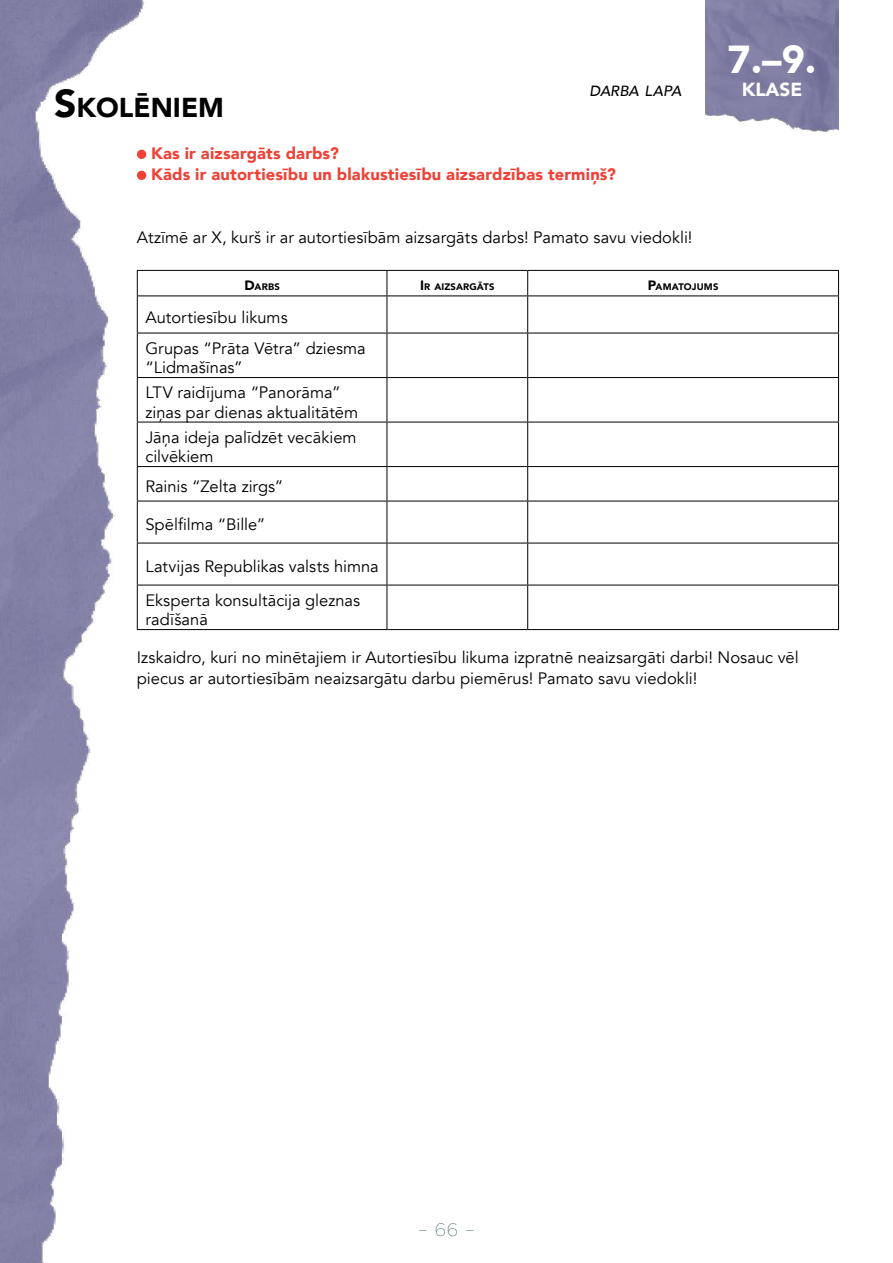
<style>
.page{position:relative;width:893px;height:1263px;background:#fff}
.page>*{position:absolute;margin:0;border:0;box-sizing:border-box;transform-origin:0 0}
.t1{font:900 39px "Avenir";color:#fff}
.t2{font:900 27.3px "Avenir";color:#000}
.t3{font:900 18.9px "Avenir";color:#fff}
.t4{font:100 18px "Gotham";color:#0a403d}
.t5{font:16.5px/25px "Avenir";color:#000}
.t6{font:900 16.5px/21px "Avenir";letter-spacing:.01em;color:#ef4136}
.t7{font:italic 500 14.7px "Avenir";letter-spacing:-.01em;color:#000}
.t8{font:900 9.45px "Avenir";letter-spacing:.015em;color:#000}
.s1{font-size:39px}
.s2{font-size:13.5px}
</style>
<div class="page">
<img style="left:0;top:0;width:157px;height:1263px">
<img style="left:705px;top:0;width:134px;height:132px">
<div style="left:137px;top:150px;width:9px;height:9px;background:#ef4136;border-radius:50%"></div>
<div style="left:137px;top:171px;width:9px;height:9px;background:#ef4136;border-radius:50%"></div>
<hr style="left:137px;top:270px;width:250px;height:1px;background:#000">
<svg style="left:137px;top:271px;width:1px;height:25px"></svg>
<hr style="left:387px;top:270px;width:141px;height:1px;background:#000">
<svg style="left:387px;top:271px;width:1px;height:25px"></svg>
<hr style="left:528px;top:270px;width:311px;height:1px;background:#000">
<svg style="left:527px;top:271px;width:1px;height:25px"></svg>
<svg style="left:838px;top:271px;width:1px;height:25px"></svg>
<hr style="left:387px;top:296px;width:141px;height:1px;background:#000">
<hr style="left:528px;top:296px;width:311px;height:1px;background:#000">
<hr style="left:527px;top:296px;width:1px;height:37px;background:#000">
<hr style="left:838px;top:296px;width:1px;height:37px;background:#000">
<hr style="left:387px;top:333px;width:141px;height:1px;background:#000">
<hr style="left:528px;top:333px;width:311px;height:1px;background:#000">
<hr style="left:527px;top:333px;width:1px;height:44px;background:#000">
<hr style="left:838px;top:333px;width:1px;height:44px;background:#000">
<hr style="left:387px;top:377px;width:141px;height:1px;background:#000">
<hr style="left:528px;top:377px;width:311px;height:1px;background:#000">
<hr style="left:527px;top:378px;width:1px;height:44px;background:#000">
<hr style="left:838px;top:378px;width:1px;height:44px;background:#000">
<hr style="left:387px;top:422px;width:141px;height:1px;background:#000">
<hr style="left:528px;top:422px;width:311px;height:1px;background:#000">
<hr style="left:527px;top:422px;width:1px;height:44px;background:#000">
<hr style="left:838px;top:422px;width:1px;height:44px;background:#000">
<hr style="left:387px;top:466px;width:141px;height:1px;background:#000">
<hr style="left:528px;top:466px;width:311px;height:1px;background:#000">
<hr style="left:527px;top:467px;width:1px;height:34px;background:#000">
<hr style="left:838px;top:467px;width:1px;height:34px;background:#000">
<hr style="left:387px;top:501px;width:141px;height:1px;background:#000">
<hr style="left:528px;top:501px;width:311px;height:1px;background:#000">
<hr style="left:527px;top:501px;width:1px;height:42px;background:#000">
<hr style="left:838px;top:501px;width:1px;height:42px;background:#000">
<hr style="left:387px;top:543px;width:141px;height:1px;background:#000">
<hr style="left:528px;top:543px;width:311px;height:1px;background:#000">
<hr style="left:527px;top:543px;width:1px;height:42px;background:#000">
<hr style="left:838px;top:543px;width:1px;height:42px;background:#000">
<hr style="left:387px;top:585px;width:141px;height:1px;background:#000">
<hr style="left:528px;top:585px;width:311px;height:1px;background:#000">
<hr style="left:527px;top:585px;width:1px;height:44px;background:#000">
<hr style="left:838px;top:585px;width:1px;height:44px;background:#000">
<hr style="left:387px;top:629px;width:141px;height:1px;background:#000">
<hr style="left:528px;top:629px;width:311px;height:1px;background:#000">
<hr style="left:137px;top:296px;width:250px;height:1px;background:#000">
<hr style="left:137px;top:333px;width:250px;height:1px;background:#000">
<hr style="left:137px;top:377px;width:250px;height:1px;background:#000">
<hr style="left:137px;top:422px;width:250px;height:1px;background:#000">
<hr style="left:137px;top:466px;width:250px;height:1px;background:#000">
<hr style="left:137px;top:501px;width:250px;height:1px;background:#000">
<hr style="left:137px;top:543px;width:250px;height:1px;background:#000">
<hr style="left:137px;top:585px;width:250px;height:1px;background:#000">
<hr style="left:137px;top:629px;width:250px;height:1px;background:#000">
<hr style="left:137px;top:296px;width:1px;height:37px;background:#000">
<hr style="left:137px;top:333px;width:1px;height:44px;background:#000">
<hr style="left:137px;top:378px;width:1px;height:44px;background:#000">
<hr style="left:137px;top:422px;width:1px;height:44px;background:#000">
<hr style="left:137px;top:467px;width:1px;height:34px;background:#000">
<hr style="left:137px;top:501px;width:1px;height:42px;background:#000">
<hr style="left:137px;top:543px;width:1px;height:42px;background:#000">
<hr style="left:137px;top:585px;width:1px;height:44px;background:#000">
<hr style="left:387px;top:296px;width:1px;height:37px;background:#000">
<hr style="left:387px;top:333px;width:1px;height:44px;background:#000">
<hr style="left:387px;top:378px;width:1px;height:44px;background:#000">
<hr style="left:387px;top:422px;width:1px;height:44px;background:#000">
<hr style="left:387px;top:467px;width:1px;height:34px;background:#000">
<hr style="left:387px;top:501px;width:1px;height:42px;background:#000">
<hr style="left:387px;top:543px;width:1px;height:42px;background:#000">
<hr style="left:387px;top:585px;width:1px;height:44px;background:#000">
<h2 class="t2" style="left:54px;top:84px;width:171px"><span class="s1">S</span>KOLĒNIEM</h2>
<p class="t7" style="left:590px;top:82px;width:93px">DARBA LAPA</p>
<p class="t6" style="left:151px;top:142px;width:466px">Kas ir aizsargāts darbs?<br>Kāds ir autortiesību un blakustiesību aizsardzības termiņš?</p>
<h1 class="t1" style="left:728px;top:26px;width:90px">7.–9.</h1>
<p class="t3" style="left:742px;top:73px;width:62px">KLASE</p>
<p class="t5" style="left:137px;top:225px;width:557px">Atzīmē ar X, kurš ir ar autortiesībām aizsargāts darbs! Pamato savu viedokli!</p>
<p class="t8" style="left:244px;top:278px;width:37px"><span class="s2">D</span>ARBS</p>
<p class="t8" style="left:420px;top:278px;width:76px"><span class="s2">I</span> R AIZSARGĀTS</p>
<p class="t8" style="left:648px;top:278px;width:72px"><span class="s2">P</span>AMATOJUMS</p>
<p class="t5" style="left:145px;top:302px;width:222px;line-height:31px">Autortiesību likums<br>Grupas “Prāta Vētra” dziesma</p>
<p class="t5" style="left:145px;top:355px;width:197px">“Lidmašīnas”<br>LTV raidījuma “Panorāma”</p>
<p class="t5" style="left:145px;top:400px;width:214px">ziņas par dienas aktualitātēm<br>Jāņa ideja palīdzēt vecākiem</p>
<p class="t5" style="left:145px;top:442px;width:139px;line-height:29.7px">cilvēkiem<br>Rainis “Zelta zirgs”</p>
<p class="t5" style="left:145px;top:512px;width:121px">Spēlfilma “Bille”</p>
<p class="t5" style="left:145px;top:550px;width:235px;line-height:33.5px">Latvijas Republikas valsts himna<br>Eksperta konsultācija gleznas</p>
<p class="t5" style="left:145px;top:607px;width:64px">radīšanā</p>
<p class="t5" style="left:137px;top:647px;width:663px;line-height:21px">Izskaidro, kuri no minētajiem ir Autortiesību likuma izpratnē neaizsargāti darbi! Nosauc vēl piecus ar autortiesībām neaizsargātu darbu piemērus! Pamato savu viedokli!</p>
<p class="t4" style="left:418px;top:1219px;width:58px">– 66 –</p>
</div>
